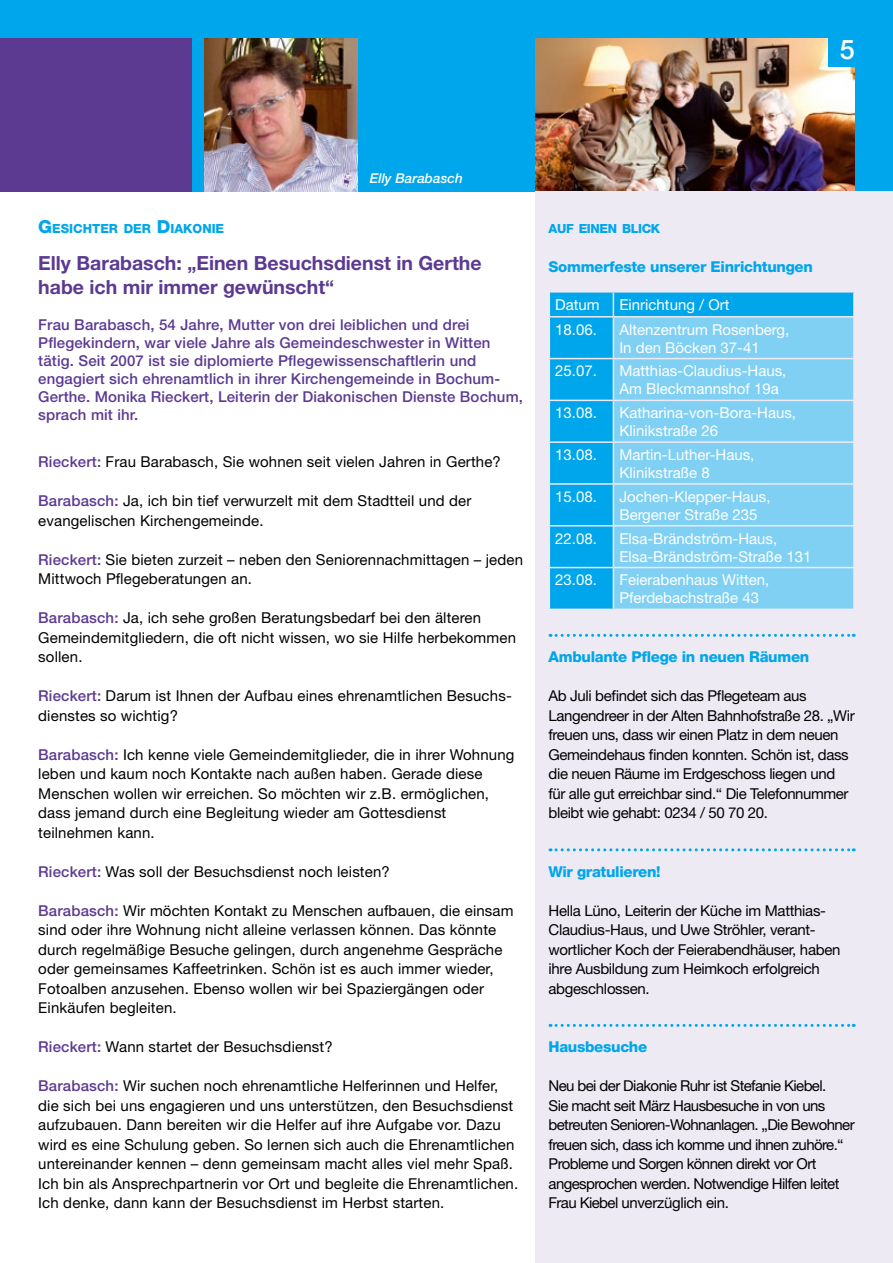
<style>
.page{position:relative;width:893px;height:1263px;background:#fff}
.page>*{position:absolute;margin:0;border:0;box-sizing:border-box;transform-origin:0 0}
.t1{font:500 27px "Helvetica Neue";color:#fff}
.t2{font:700 19.5px/24px "Helvetica Neue";color:#5c3a92}
.t3{font:15px/19.5px "Helvetica Neue";letter-spacing:.01em;color:#000}
.t4{font:15px/18px "Helvetica Neue";color:#fff}
.t5{font:500 15px/18px "Helvetica Neue";letter-spacing:.01em;color:#5c3a92}
.t6{font:15px/19.5px "Helvetica Neue";letter-spacing:-.04em;color:#000}
.t7{font:15px/19.5px "Helvetica Neue";letter-spacing:-.025em;color:#000}
.t8{font:15px/19.5px "Helvetica Neue";letter-spacing:-.02em;color:#000}
.t9{font:800 15px "Helvetica Neue";letter-spacing:-.02em;color:#00a6eb}
.t10{font:italic 500 13.5px "Helvetica Neue";color:#fff}
.t11{font:800 12.6px "Helvetica Neue";color:#00a6eb}
.t12{font:800 12.6px "Helvetica Neue";letter-spacing:-.03em;color:#00a6eb}
.s1{font-size:18px}
.s2{font-weight:500;color:#5c3a92}
</style>
<div class="page">
<div style="left:0;top:0;width:893px;height:191px;background:#00a6eb"></div>
<img style="left:536px;top:38px;width:319px;height:153px">
<div style="left:536px;top:191px;width:357px;height:1072px;background:#eeeaf4"></div>
<svg style="left:550px;top:634px;width:304px;height:3px"></svg>
<svg style="left:550px;top:848px;width:304px;height:3px"></svg>
<svg style="left:550px;top:1024px;width:304px;height:3px"></svg>
<div style="left:550px;top:293px;width:303px;height:316px;background:#00a6eb"></div>
<div style="left:614px;top:317px;width:239px;height:292px;background:#80d0f4"></div>
<svg style="left:613px;top:293px;width:1px;height:23px"></svg>
<hr style="left:549px;top:316px;width:64px;height:1px;background:#eeeaf4">
<hr style="left:613px;top:316px;width:242px;height:1px;background:#eeeaf4">
<hr style="left:613px;top:317px;width:1px;height:41px;background:#eeeaf4">
<hr style="left:549px;top:358px;width:64px;height:1px;background:#eeeaf4">
<hr style="left:613px;top:358px;width:242px;height:1px;background:#eeeaf4">
<hr style="left:613px;top:359px;width:1px;height:41px;background:#eeeaf4">
<hr style="left:549px;top:400px;width:64px;height:1px;background:#eeeaf4">
<hr style="left:613px;top:400px;width:242px;height:1px;background:#eeeaf4">
<hr style="left:613px;top:401px;width:1px;height:40px;background:#eeeaf4">
<hr style="left:549px;top:441px;width:64px;height:2px;background:#eeeaf4">
<hr style="left:613px;top:441px;width:242px;height:2px;background:#eeeaf4">
<hr style="left:613px;top:443px;width:1px;height:40px;background:#eeeaf4">
<hr style="left:549px;top:483px;width:64px;height:2px;background:#eeeaf4">
<hr style="left:613px;top:483px;width:242px;height:2px;background:#eeeaf4">
<hr style="left:613px;top:485px;width:1px;height:40px;background:#eeeaf4">
<hr style="left:549px;top:525px;width:64px;height:1px;background:#eeeaf4">
<hr style="left:613px;top:525px;width:242px;height:1px;background:#eeeaf4">
<hr style="left:613px;top:526px;width:1px;height:41px;background:#eeeaf4">
<hr style="left:549px;top:567px;width:64px;height:1px;background:#eeeaf4">
<hr style="left:613px;top:567px;width:242px;height:1px;background:#eeeaf4">
<hr style="left:613px;top:568px;width:1px;height:41px;background:#eeeaf4">
<div style="left:0;top:38px;width:191px;height:153px;background:#5c3a92"></div>
<img style="left:204px;top:38px;width:153px;height:153px">
<div style="left:828px;top:30px;width:37px;height:37px;background:#00a6eb"></div>
<h1 class="t1" style="left:840px;top:34px;width:17px">5</h1>
<p class="t10" style="left:370px;top:170px;width:94px">Elly Barabasch</p>
<p class="t11" style="left:38px;top:221px;width:188px"><span class="s1">G</span>ESICHTER DER <span class="s1">D</span>IAKONIE</p>
<h2 class="t2" style="left:38px;top:251px;width:445px">Elly Barabasch: „Einen Besuchsdienst in Gerthe habe ich mir immer gewünscht“</h2>
<p class="t5" style="left:38px;top:316px;width:486px">Frau Barabasch, 54 Jahre, Mutter von drei leiblichen und drei Pflegekindern, war viele Jahre als Gemeindeschwester in Witten tätig. Seit 2007 ist sie diplomierte Pflegewissenschaftlerin und engagiert sich ehrenamtlich in ihrer Kirchengemeinde in Bochum-Gerthe. Monika Rieckert, Leiterin der Diakonischen Dienste Bochum, sprach mit ihr.</p>
<p class="t3" style="left:38px;top:452px;width:464px"><span class="s2">Rieckert:</span> Frau Barabasch, Sie wohnen seit vielen Jahren in Gerthe?</p>
<p class="t3" style="left:38px;top:491px;width:435px"><span class="s2">Barabasch:</span> Ja, ich bin tief verwurzelt mit dem Stadtteil und der evangelischen Kirchengemeinde.</p>
<p class="t3" style="left:38px;top:549px;width:486px"><span class="s2">Rieckert:</span> Sie bieten zurzeit – neben den Seniorennachmittagen – jeden<br>Mittwoch Pflegeberatungen an.</p>
<p class="t3" style="left:38px;top:608px;width:479px"><span class="s2">Barabasch:</span> Ja, ich sehe großen Beratungsbedarf bei den älteren<br>Gemeindemitgliedern, die oft nicht wissen, wo sie Hilfe herbekommen sollen.</p>
<p class="t3" style="left:38px;top:686px;width:475px"><span class="s2">Rieckert:</span> Darum ist Ihnen der Aufbau eines ehrenamtlichen Besuchs&shy;dienstes so wichtig?</p>
<p class="t3" style="left:38px;top:744px;width:478px"><span class="s2">Barabasch:</span> Ich kenne viele Gemeindemitglieder, die in ihrer Wohnung leben und kaum noch Kontakte nach außen haben. Gerade diese Menschen wollen wir erreichen. So möchten wir z.B. ermöglichen, dass jemand durch eine Begleitung wieder am Gottesdienst teilnehmen kann.</p>
<p class="t3" style="left:38px;top:861px;width:353px"><span class="s2">Rieckert:</span> Was soll der Besuchsdienst noch leisten?</p>
<p class="t3" style="left:38px;top:900px;width:477px"><span class="s2">Barabasch:</span> Wir möchten Kontakt zu Menschen aufbauen, die einsam sind oder ihre Wohnung nicht alleine verlassen können. Das könnte durch regelmäßige Besuche gelingen, durch angenehme Gespräche oder gemeinsames Kaffeetrinken. Schön ist es auch immer wieder, Fotoalben anzusehen. Ebenso wollen wir bei Spaziergängen oder Einkäufen begleiten.</p>
<p class="t3" style="left:38px;top:1037px;width:296px"><span class="s2">Rieckert:</span> Wann startet der Besuchsdienst?</p>
<p class="t3" style="left:38px;top:1076px;width:481px"><span class="s2">Barabasch:</span> Wir suchen noch ehrenamtliche Helferinnen und Helfer, die sich bei uns engagieren und uns unterstützen, den Besuchsdienst aufzubauen. Dann bereiten wir die Helfer auf ihre Aufgabe vor. Dazu wird es eine Schulung geben. So lernen sich auch die Ehrenamtlichen untereinander kennen – denn gemeinsam macht alles viel mehr Spaß.<br>Ich bin als Ansprechpartnerin vor Ort und begleite die Ehrenamtlichen.<br>Ich denke, dann kann der Besuchsdienst im Herbst starten.</p>
<p class="t12" style="left:549px;top:221px;width:113px">AUF EINEN BLICK</p>
<p class="t9" style="left:549px;top:258px;width:266px">Sommerfeste unserer Einrichtungen</p>
<p class="t4" style="left:555px;top:295px;width:46px">Datum</p>
<p class="t4" style="left:619px;top:295px;width:112px">Einrichtung / Ort</p>
<p class="t4" style="left:555px;top:320px;width:43px">18.06.</p>
<p class="t4" style="left:619px;top:320px;width:171px">Altenzentrum Rosenberg,<br>In den Böcken 37-41</p>
<p class="t4" style="left:555px;top:362px;width:43px">25.07.</p>
<p class="t4" style="left:619px;top:362px;width:168px">Matthias-Claudius-Haus,<br>Am Bleckmannshof 19a</p>
<p class="t4" style="left:555px;top:404px;width:43px">13.08.</p>
<p class="t4" style="left:619px;top:404px;width:178px">Katharina-von-Bora-Haus,<br>Klinikstraße 26</p>
<p class="t4" style="left:555px;top:445px;width:43px">13.08.</p>
<p class="t4" style="left:619px;top:445px;width:137px">Martin-Luther-Haus,<br>Klinikstraße 8</p>
<p class="t4" style="left:555px;top:487px;width:43px">15.08.</p>
<p class="t4" style="left:619px;top:487px;width:153px">Jochen-Klepper-Haus,<br>Bergener Straße 235</p>
<p class="t4" style="left:555px;top:529px;width:43px">22.08.</p>
<p class="t4" style="left:619px;top:529px;width:193px">Elsa-Brändström-Haus,<br>Elsa-Brändström-Straße 131</p>
<p class="t4" style="left:555px;top:571px;width:43px">23.08.</p>
<p class="t4" style="left:619px;top:571px;width:152px">Feierabenhaus Witten,<br>Pferdebachstraße 43</p>
<p class="t9" style="left:549px;top:648px;width:262px">Ambulante Pflege in neuen Räumen</p>
<p class="t7" style="left:549px;top:686px;width:308px">Ab Juli befindet sich das Pflegeteam aus Langendreer in der Alten Bahnhofstraße 28. „Wir freuen uns, dass wir einen Platz in dem neuen Gemeindehaus finden konnten. Schön ist, dass die neuen Räume im Erdgeschoss liegen und für alle gut erreichbar sind.“ Die Telefonnummer bleibt wie gehabt: 0234 / 50 70 20.</p>
<p class="t9" style="left:549px;top:863px;width:114px">Wir gratulieren!</p>
<p class="t8" style="left:549px;top:900px;width:293px">Hella Lüno, Leiterin der Küche im Matthias-Claudius-Haus, und Uwe Ströhler, verant&shy;wortlicher Koch der Feierabendhäuser, haben ihre Ausbildung zum Heimkoch erfolgreich abgeschlossen.</p>
<p class="t9" style="left:549px;top:1038px;width:100px">Hausbesuche</p>
<p class="t6" style="left:549px;top:1076px;width:308px">Neu bei der Diakonie Ruhr ist Stefanie Kiebel.<br>Sie macht seit März Hausbesuche in von uns betreuten Senioren-Wohnanlagen. „Die Bewohner freuen sich, dass ich komme und ihnen zuhöre.“ Probleme und Sorgen können direkt vor Ort angesprochen werden. Notwendige Hilfen leitet Frau Kiebel unverzüglich ein.</p>
</div>
